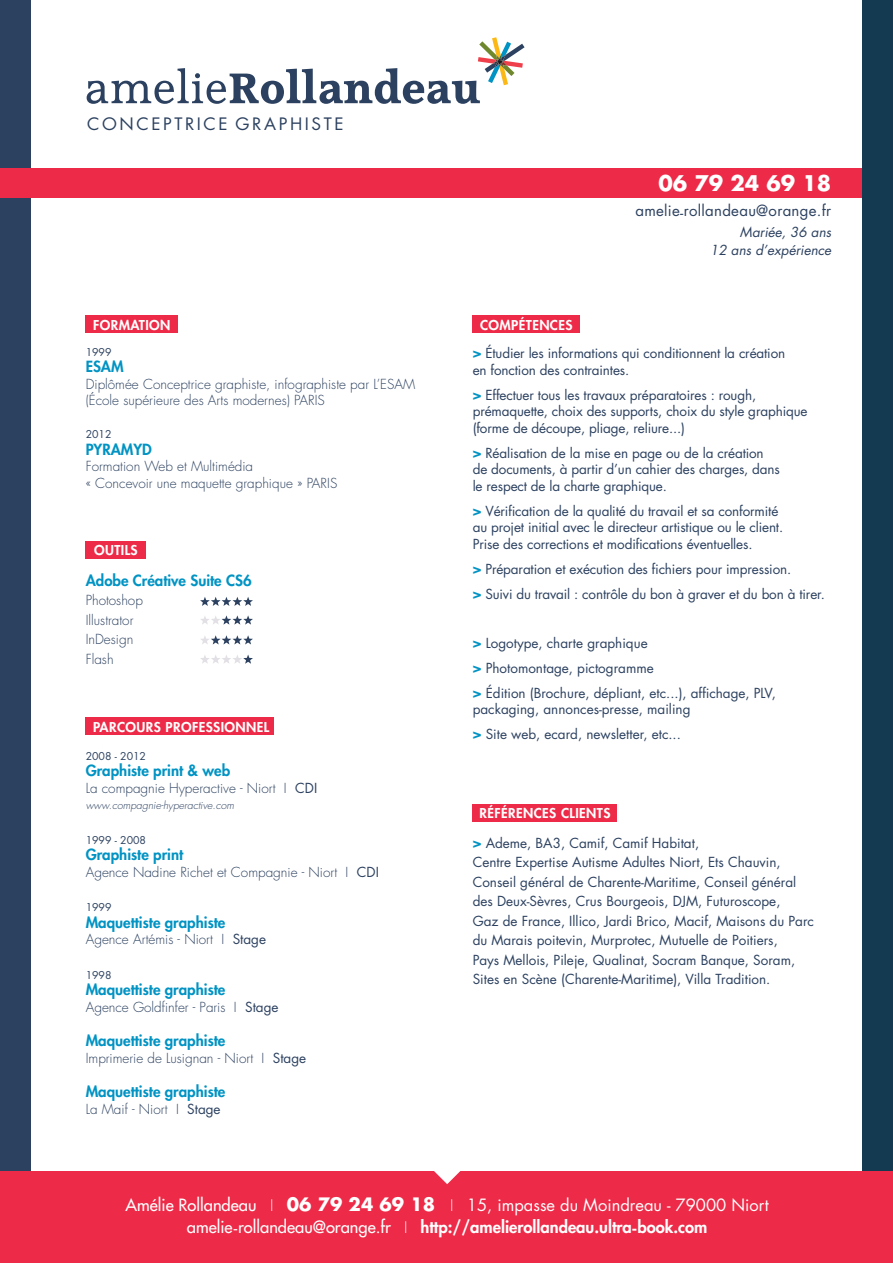
<style>
.page{position:relative;width:893px;height:1263px;background:#fff}
.page>*{position:absolute;margin:0;border:0;box-sizing:border-box;transform-origin:0 0}
.t1{font:700 21px "Futura";color:#fff}
.t2{font:16.65px "Futura";letter-spacing:.15em;color:#2c4160}
.t3{font:16.5px/22.5px "Futura";color:#fff;text-align:center}
.t4{font:800 15px "Futura";color:#0093c3}
.t5{font:15px "Futura";letter-spacing:.02em;color:#2c4160}
.t6{font:13.5px/16.5px "Futura";letter-spacing:-.01em;color:#2c4160}
.t7{font:300 13.5px/19.5px "Futura";color:#2c4160}
.t8{font:italic 13.5px/18px "Futura";color:#2c4160;text-align:right}
.t9{font:800 13.2px "Futura";letter-spacing:.03em;color:#fff}
.t10{font:10.5px "Futura";color:#2c4160}
.t11{font:italic 300 10.5px "Futura";color:#2c4160}
.s1{font-weight:400}
.s2{font-weight:800;font-size:15px;color:#0093c3}
.s3{font-family:"Helvetica Neue LT Std";font-weight:100;font-stretch:condensed}
.s4{font-weight:700;font-size:18px}
.s5{font-style:inherit}
.s6{font-weight:800}
</style>
<div class="page">
<div style="left:0;top:0;width:30px;height:1226px;background:#2c4160"></div>
<svg style="left:87px;top:37px;width:438px;height:67px"></svg>
<div style="left:0;top:1171px;width:893px;height:92px;background:#ed2a47"></div>
<svg style="left:434px;top:1171px;width:27px;height:13px"></svg>
<div style="left:0;top:168px;width:893px;height:30px;background:#ed2a47"></div>
<div style="left:86px;top:316px;width:92px;height:17px;background:#ed2a47"></div>
<div style="left:86px;top:718px;width:188px;height:17px;background:#ed2a47"></div>
<div style="left:473px;top:316px;width:107px;height:17px;background:#ed2a47"></div>
<div style="left:473px;top:804px;width:144px;height:17px;background:#ed2a47"></div>
<div style="left:86px;top:541px;width:60px;height:17px;background:#ed2a47"></div>
<svg style="left:200px;top:597px;width:53px;height:9px"></svg>
<svg style="left:201px;top:615px;width:52px;height:10px"></svg>
<svg style="left:201px;top:635px;width:52px;height:9px"></svg>
<svg style="left:200px;top:654px;width:53px;height:10px"></svg>
<div style="left:862px;top:0;width:31px;height:1171px;background:#143a52"></div>
<p class="t2" style="left:87px;top:113px;width:258px">CONCEPTRICE GRAPHISTE</p>
<p class="t9" style="left:93px;top:316px;width:79px">FORMATION</p>
<p class="t10" style="left:86px;top:345px;width:27px">1999</p>
<p class="t4" style="left:86px;top:357px;width:39px">ESAM</p>
<p class="t7" style="left:86px;top:376px;width:331px;line-height:16.5px">Diplômée Conceptrice graphiste, infographiste par L’ESAM (École supérieure des Arts modernes) PARIS</p>
<p class="t10" style="left:86px;top:428px;width:27px">2012</p>
<p class="t4" style="left:86px;top:440px;width:68px">PYRAMYD</p>
<p class="t7" style="left:86px;top:458px;width:253px;line-height:16.5px">Formation Web et Multimédia<br>« Concevoir une maquette graphique » PARIS</p>
<p class="t9" style="left:94px;top:542px;width:45px">OUTILS</p>
<p class="t4" style="left:86px;top:571px;width:167px">Adobe Créative Suite CS6</p>
<p class="t7" style="left:86px;top:591px;width:59px">Photoshop<br>Illustrator<br>InDesign<br>Flash</p>
<p class="t9" style="left:93px;top:718px;width:178px">PARCOURS PROFESSIONNEL</p>
<p class="t10" style="left:86px;top:749px;width:62px">2008 - 2012</p>
<p class="t4" style="left:86px;top:761px;width:146px">Graphiste print &amp; web</p>
<p class="t7" style="left:86px;top:778px;width:233px">La compagnie Hyperactive - Niort I <span class="s1">CDI</span></p>
<p class="t11" style="left:86px;top:799px;width:150px">www.compagnie-hyperactive.com</p>
<p class="t10" style="left:86px;top:833px;width:62px">1999 - 2008</p>
<p class="t4" style="left:86px;top:845px;width:99px">Graphiste print</p>
<p class="t7" style="left:86px;top:862px;width:295px">Agence Nadine Richet et Compagnie - Niort I <span class="s1">CDI</span></p>
<p class="t10" style="left:86px;top:900px;width:27px">1999</p>
<p class="t4" style="left:86px;top:913px;width:141px">Maquettiste graphiste</p>
<p class="t7" style="left:86px;top:930px;width:182px">Agence Artémis - Niort I <span class="s1">Stage</span></p>
<p class="t10" style="left:86px;top:968px;width:27px">1998</p>
<p class="t4" style="left:86px;top:980px;width:141px">Maquettiste graphiste</p>
<p class="t7" style="left:86px;top:997px;width:194px">Agence Goldfinfer - Paris I <span class="s1">Stage</span></p>
<p class="t4" style="left:86px;top:1031px;width:141px">Maquettiste graphiste</p>
<p class="t7" style="left:86px;top:1048px;width:222px">Imprimerie de Lusignan - Niort I <span class="s1">Stage</span></p>
<p class="t4" style="left:86px;top:1082px;width:141px">Maquettiste graphiste</p>
<p class="t7" style="left:86px;top:1099px;width:136px">La Maif - Niort I <span class="s1">Stage</span></p>
<p class="t9" style="left:480px;top:316px;width:94px">COMPÉTENCES</p>
<h1 class="t1" style="left:658px;top:169px;width:174px">06 79 24 69 18</h1>
<p class="t5" style="left:635px;top:201px;width:197px">amelie-rollandeau@orange.fr</p>
<p class="t8" style="left:710px;top:223px;width:123px">Mariée, 36 ans<br>12 ans d’expérience</p>
<p class="t6" style="left:473px;top:345px;width:314px"><span class="s2">&gt;</span> Étudier les informations qui conditionnent la création en fonction des contraintes.</p>
<p class="t6" style="left:473px;top:387px;width:336px"><span class="s2">&gt;</span> Effectuer tous les travaux préparatoires : rough, prémaquette, choix des supports, choix du style graphique (forme de découpe, pliage, reliure...)</p>
<p class="t6" style="left:473px;top:445px;width:309px"><span class="s2">&gt;</span> Réalisation de la mise en page ou de la création de documents, à partir d’un cahier des charges, dans le respect de la charte graphique.</p>
<p class="t6" style="left:473px;top:503px;width:312px"><span class="s2">&gt;</span> Vérification de la qualité du travail et sa conformité au projet initial avec le directeur artistique ou le client.<br>Prise des corrections et modifications éventuelles.</p>
<p class="t6" style="left:473px;top:556px;width:354px;line-height:25px"><span class="s2">&gt;</span> Préparation et exécution des fichiers pour impression.<br><span class="s2">&gt;</span> Suivi du travail : contrôle du bon à graver et du bon à tirer.</p>
<p class="t6" style="left:473px;top:630px;width:305px;line-height:25px"><span class="s2">&gt;</span> Logotype, charte graphique<br><span class="s2">&gt;</span> Photomontage, pictogramme<br><span class="s2">&gt;</span> Édition (Brochure, dépliant, etc...), affichage, PLV,</p>
<p class="t6" style="left:473px;top:697px;width:219px;line-height:25px">packaging, annonces-presse, mailing <span class="s2">&gt;</span> Site web, ecard, newsletter, etc...</p>
<p class="t9" style="left:479px;top:805px;width:132px">RÉFÉRENCES CLIENTS</p>
<p class="t6" style="left:473px;top:833px;width:343px;line-height:19.5px"><span class="s2">&gt;</span> Ademe, BA3, Camif, Camif Habitat,<br>Centre Expertise Autisme Adultes Niort, Ets Chauvin, Conseil général de Charente-Maritime, Conseil général des Deux-Sèvres, Crus Bourgeois, DJM, Futuroscope,<br>Gaz de France, Illico, Jardi Brico, Macif, Maisons du Parc du Marais poitevin, Murprotec, Mutuelle de Poitiers,<br>Pays Mellois, Pileje, Qualinat, Socram Banque, Soram, Sites en Scène (Charente-Maritime), Villa Tradition.</p>
<p class="t3" style="left:126px;top:1194px;width:644px">Amélie Rollandeau <span class="s3">I</span> <span class="s4">06 79 24 69 18</span> <span class="s3">I</span> <span class="s5">15, impasse du Moindreau - 79000 Niort </span>amelie-rollandeau@orange.fr <span class="s3">I</span> <span class="s6">http://amelierollandeau.ultra-book.com</span></p>
</div>
